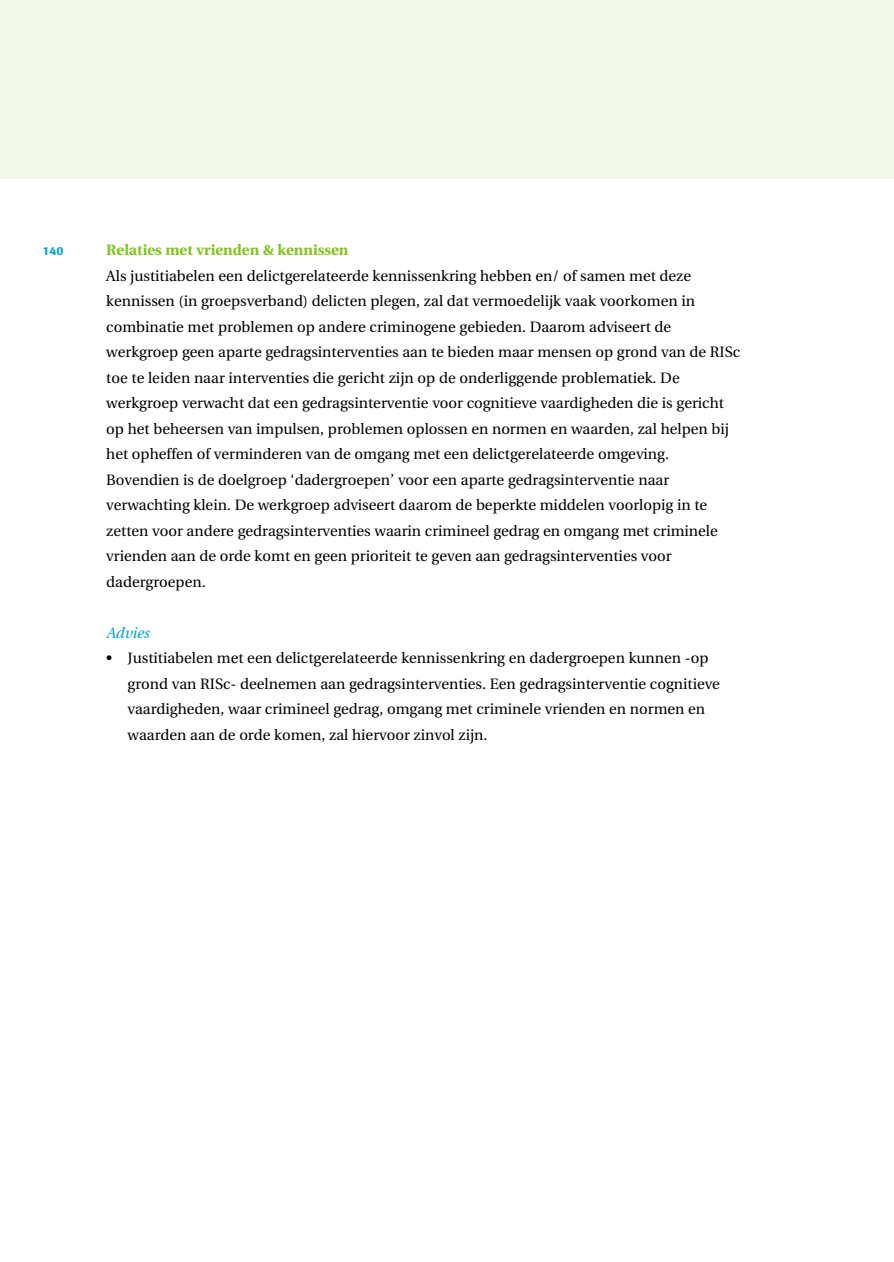
<style>
.page{position:relative;width:894px;height:1262px;background:#fff}
.page>*{position:absolute;margin:0;border:0;box-sizing:border-box;transform-origin:0 0}
.t1{font:15px/25.5px "Utopia";color:#000}
.t2{font:700 15px "Utopia";color:#80c31c}
.t3{font:italic 15px "Utopia";color:#02a0c6}
.t4{font:500 12px "Imago";color:#02a0c6}
</style>
<div class="page">
<div style="left:0;top:0;width:894px;height:179px;background:#f2f9e8"></div>
<p class="t4" style="left:43px;top:247px;width:22px">140</p>
<p class="t2" style="left:106px;top:244px;width:244px">Relaties met vrienden &amp; kennissen</p>
<p class="t1" style="left:106px;top:264px;width:636px">Als justitiabelen een delictgerelateerde kennissenkring hebben en/ of samen met deze kennissen (in groepsverband) delicten plegen, zal dat vermoedelijk vaak voorkomen in combinatie met problemen op andere criminogene gebieden. Daarom adviseert de werkgroep geen aparte gedragsinterventies aan te bieden maar mensen op grond van de RISc toe te leiden naar interventies die gericht zijn op de onderliggende problematiek. De werkgroep verwacht dat een gedragsinterventie voor cognitieve vaardigheden die is gericht op het beheersen van impulsen, problemen oplossen en normen en waarden, zal helpen bij het opheffen of verminderen van de omgang met een delictgerelateerde omgeving.<br>Bovendien is de doelgroep ‘dadergroepen’ voor een aparte gedragsinterventie naar verwachting klein. De werkgroep adviseert daarom de beperkte middelen voorlopig in te zetten voor andere gedragsinterventies waarin crimineel gedrag en omgang met criminele vrienden aan de orde komt en geen prioriteit te geven aan gedragsinterventies voor dadergroepen.</p>
<p class="t3" style="left:106px;top:626px;width:45px">Advies</p>
<p class="t1" style="left:128px;top:646px;width:594px;text-indent:-21px">• Justitiabelen met een delictgerelateerde kennissenkring en dadergroepen kunnen -op grond van RISc- deelnemen aan gedragsinterventies. Een gedragsinterventie cognitieve vaardigheden, waar crimineel gedrag, omgang met criminele vrienden en normen en waarden aan de orde komen, zal hiervoor zinvol zijn.</p>
</div>
